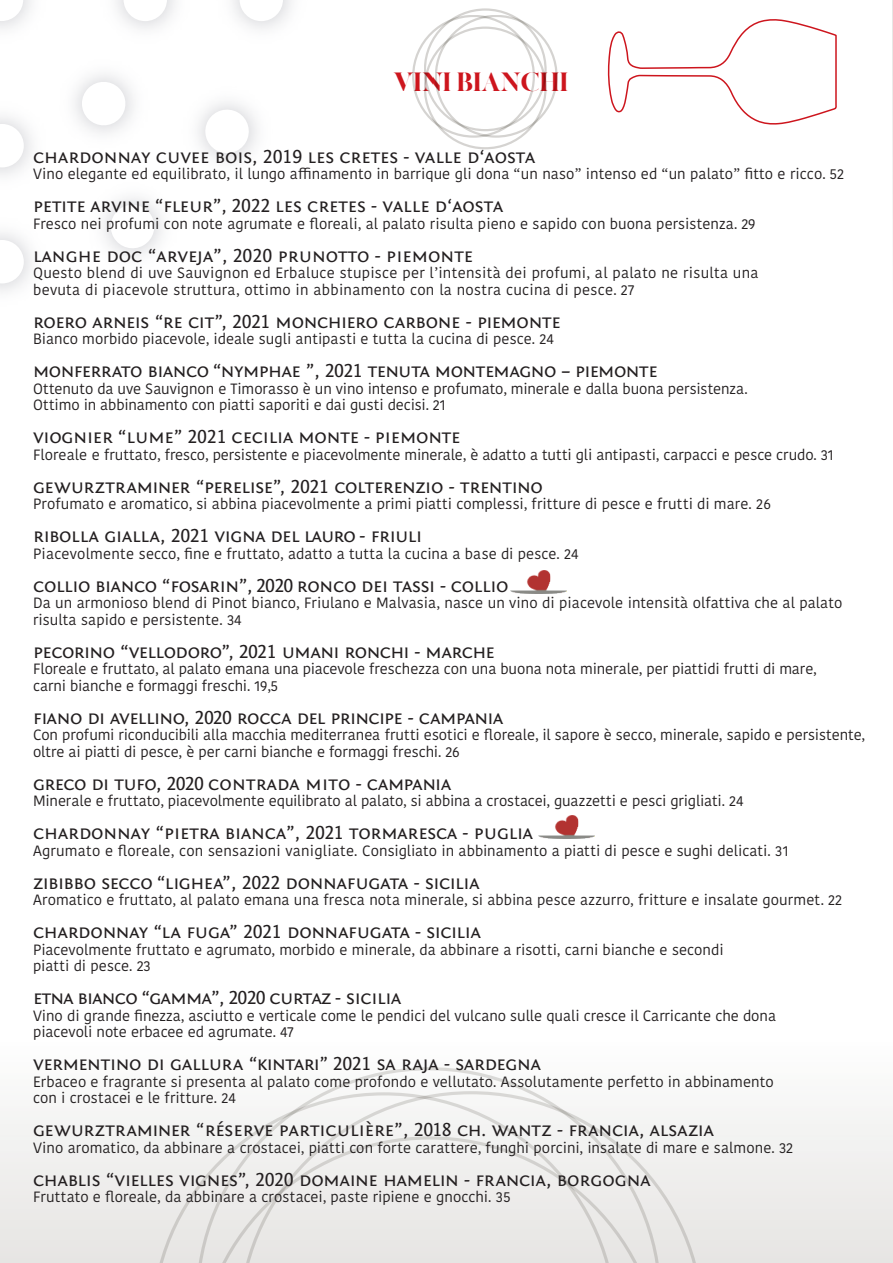
<style>
.page{position:relative;width:893px;height:1263px;background:#fff}
.page>*{position:absolute;margin:0;border:0;box-sizing:border-box;transform-origin:0 0}
.t1{font:900 26.4px "MADE Canvas";letter-spacing:-.01em;color:#cd151d}
.t2{font:19.8px "Fontin Sans Small Caps";letter-spacing:-.015em;color:#231f20}
.t3{font:19.8px "Fontin Sans Small Caps";letter-spacing:-.04em;color:#231f20}
.t4{font:14.85px/16.5px "Kohinoor Devanagari";color:#231f20}
.t5{font:14.85px/16.5px "Kohinoor Devanagari";letter-spacing:.02em;color:#231f20}
</style>
<div class="page">
<div style="left:0;top:848px;width:893px;height:415px;background:linear-gradient(to bottom,#fff,#eaeae8)"></div>
<svg style="left:5px;top:240px;width:19px;height:43px"></svg>
<svg style="left:108px;top:202px;width:49px;height:49px"></svg>
<svg style="left:202px;top:106px;width:50px;height:50px"></svg>
<svg style="left:239px;top:0;width:44px;height:21px"></svg>
<svg style="left:5px;top:124px;width:19px;height:43px"></svg>
<svg style="left:80px;top:80px;width:48px;height:47px"></svg>
<svg style="left:123px;top:0;width:44px;height:21px"></svg>
<svg style="left:4px;top:3px;width:19px;height:18px"></svg>
<svg style="left:197px;top:1067px;width:464px;height:25px"></svg>
<svg style="left:151px;top:1092px;width:88px;height:171px"></svg>
<svg style="left:239px;top:1091px;width:465px;height:172px"></svg>
<svg style="left:892px;top:0;width:1px;height:213px"></svg>
<div style="left:424px;top:9px;width:122px;height:122px;border:2px solid #95928b;border-radius:50%"></div>
<div style="left:435px;top:15px;width:122px;height:122px;border:2px solid #95928b;border-radius:50%"></div>
<svg style="left:608px;top:19px;width:229px;height:106px"></svg>
<img style="left:510px;top:570px;width:56px;height:23px">
<img style="left:538px;top:815px;width:56px;height:24px">
<h1 class="t1" style="left:393px;top:68px;width:177px">VINI BIANCHI</h1>
<h2 class="t2" style="left:33px;top:145px;width:504px">chardonnay cuvee bois, 2019 les cretes - valle d‘aosta</h2>
<p class="t4" style="left:33px;top:166px;width:812px">Vino elegante ed equilibrato, il lungo affinamento in barrique gli dona “un naso” intenso ed “un palato” fitto e ricco. 52</p>
<h2 class="t2" style="left:33px;top:195px;width:472px">petite arvine “fleur”, 2022 les cretes - valle d‘aosta</h2>
<p class="t4" style="left:33px;top:215px;width:724px">Fresco nei profumi con note agrumate e floreali, al palato risulta pieno e sapido con buona persistenza. 29</p>
<h2 class="t2" style="left:33px;top:244px;width:442px">langhe doc “arveja”, 2020 prunotto - piemonte</h2>
<p class="t5" style="left:33px;top:265px;width:727px">Questo blend di uve Sauvignon ed Erbaluce stupisce per l’intensità dei profumi, al palato ne risulta una bevuta di piacevole struttura, ottimo in abbinamento con la nostra cucina di pesce. 27</p>
<h2 class="t2" style="left:33px;top:310px;width:529px">roero arneis “re cit”, 2021 monchiero carbone - piemonte</h2>
<p class="t4" style="left:33px;top:331px;width:522px">Bianco morbido piacevole, ideale sugli antipasti e tutta la cucina di pesce. 24</p>
<h2 class="t2" style="left:33px;top:360px;width:626px">monferrato bianco “nymphae ”, 2021 tenuta montemagno – piemonte</h2>
<p class="t4" style="left:33px;top:380px;width:716px">Ottenuto da uve Sauvignon e Timorasso è un vino intenso e profumato, minerale e dalla buona persistenza.<br>Ottimo in abbinamento con piatti saporiti e dai gusti decisi. 21</p>
<h2 class="t2" style="left:33px;top:426px;width:429px">viognier “lume” 2021 cecilia monte - piemonte</h2>
<p class="t4" style="left:33px;top:446px;width:802px">Floreale e fruttato, fresco, persistente e piacevolmente minerale, è adatto a tutti gli antipasti, carpacci e pesce crudo. 31</p>
<h2 class="t2" style="left:33px;top:475px;width:511px">gewurztraminer “perelise”, 2021 colterenzio - trentino</h2>
<p class="t4" style="left:33px;top:496px;width:739px">Profumato e aromatico, si abbina piacevolmente a primi piatti complessi, fritture di pesce e frutti di mare. 26</p>
<h2 class="t2" style="left:33px;top:525px;width:391px">ribolla gialla, 2021 vigna del lauro - friuli</h2>
<p class="t4" style="left:33px;top:545px;width:547px">Piacevolmente secco, fine e fruttato, adatto a tutta la cucina a base di pesce. 24</p>
<h2 class="t2" style="left:33px;top:574px;width:477px">collio bianco “fosarin”, 2020 ronco dei tassi - collio</h2>
<p class="t4" style="left:33px;top:595px;width:811px">Da un armonioso blend di Pinot bianco, Friulano e Malvasia, nasce un vino di piacevole intensità olfattiva che al palato risulta sapido e persistente. 34</p>
<h2 class="t2" style="left:33px;top:640px;width:463px">pecorino “vellodoro”, 2021 umani ronchi - marche</h2>
<p class="t4" style="left:33px;top:661px;width:785px">Floreale e fruttato, al palato emana una piacevole freschezza con una buona nota minerale, per piattidi frutti di mare, carni bianche e formaggi freschi. 19,5</p>
<h2 class="t2" style="left:33px;top:706px;width:472px">fiano di avellino, 2020 rocca del principe - campania</h2>
<p class="t4" style="left:33px;top:727px;width:833px">Con profumi riconducibili alla macchia mediterranea frutti esotici e floreale, il sapore è secco, minerale, sapido e persistente, oltre ai piatti di pesce, è per carni bianche e formaggi freschi. 26</p>
<h2 class="t2" style="left:33px;top:772px;width:420px">greco di tufo, 2020 contrada mito - campania</h2>
<p class="t4" style="left:33px;top:793px;width:712px">Minerale e fruttato, piacevolmente equilibrato al palato, si abbina a crostacei, guazzetti e pesci grigliati. 24</p>
<h2 class="t2" style="left:33px;top:822px;width:502px">chardonnay “pietra bianca”, 2021 tormaresca - puglia</h2>
<p class="t4" style="left:33px;top:842px;width:757px">Agrumato e floreale, con sensazioni vanigliate. Consigliato in abbinamento a piatti di pesce e sughi delicati. 31</p>
<h2 class="t2" style="left:33px;top:871px;width:448px">zibibbo secco “lighea”, 2022 donnafugata - sicilia</h2>
<p class="t4" style="left:33px;top:892px;width:810px">Aromatico e fruttato, al palato emana una fresca nota minerale, si abbina pesce azzurro, fritture e insalate gourmet. 22</p>
<h2 class="t2" style="left:33px;top:921px;width:450px">chardonnay “la fuga” 2021 donnafugata - sicilia</h2>
<p class="t4" style="left:33px;top:941px;width:692px">Piacevolmente fruttato e agrumato, morbido e minerale, da abbinare a risotti, carni bianche e secondi piatti di pesce. 23</p>
<h2 class="t3" style="left:33px;top:987px;width:370px">etna bianco “gamma”, 2020 curtaz - sicilia</h2>
<p class="t4" style="left:33px;top:1007px;width:744px">Vino di grande finezza, asciutto e verticale come le pendici del vulcano sulle quali cresce il Carricante che dona piacevoli note erbacee ed agrumate. 47</p>
<h2 class="t2" style="left:33px;top:1053px;width:509px">vermentino di gallura “kintari” 2021 sa raja - sardegna</h2>
<p class="t4" style="left:33px;top:1073px;width:742px">Erbaceo e fragrante si presenta al palato come profondo e vellutato. Assolutamente perfetto in abbinamento con i crostacei e le fritture. 24</p>
<h2 class="t2" style="left:33px;top:1119px;width:683px">gewurztraminer “réserve particulière”, 2018 ch. wantz - francia, alsazia</h2>
<p class="t4" style="left:33px;top:1139px;width:762px">Vino aromatico, da abbinare a crostacei, piatti con forte carattere, funghi porcini, insalate di mare e salmone. 32</p>
<h2 class="t2" style="left:33px;top:1168px;width:619px">chablis “vielles vignes”, 2020 domaine hamelin - francia, borgogna</h2>
<p class="t4" style="left:33px;top:1189px;width:479px">Fruttato e floreale, da abbinare a crostacei, paste ripiene e gnocchi. 35</p>
</div>
